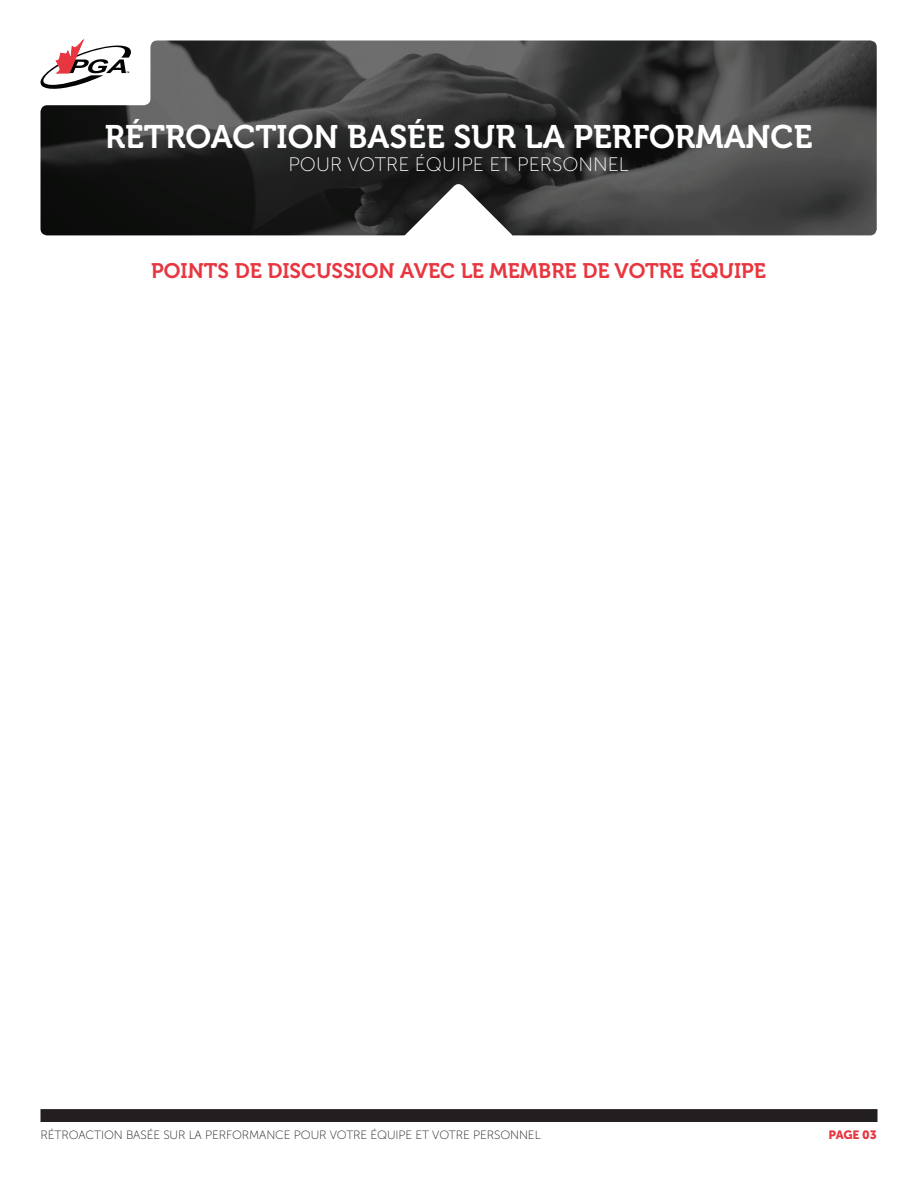
<style>
.page{position:relative;width:918px;height:1188px;background:#fff}
.page>*{position:absolute;margin:0;border:0;box-sizing:border-box;transform-origin:0 0}
.t1{font:32.55px "Museo 700";color:#fff}
.t2{font:21px "Museo 700";color:#e83640}
.t3{font:19.5px "Museo Sans 100";color:#fff}
.t4{font:12px "Museo Sans 100";letter-spacing:-.01em;color:#231f20}
.t5{font:12px "Museo Sans 900";letter-spacing:-.01em;color:#e83640}
</style>
<div class="page">
<img style="left:40px;top:40px;width:837px;height:195px">
<svg style="left:402px;top:181px;width:114px;height:55px"></svg>
<div style="left:40px;top:1109px;width:838px;height:13px;background:#231f20"></div>
<h1 class="t1" style="left:105px;top:119px;width:709px">RÉTROACTION BASÉE SUR LA PERFORMANCE</h1>
<h3 class="t3" style="left:288px;top:154px;width:342px">POUR VOTRE ÉQUIPE ET PERSONNEL</h3>
<h2 class="t2" style="left:151px;top:259px;width:616px">POINTS DE DISCUSSION AVEC LE MEMBRE DE VOTRE ÉQUIPE</h2>
<p class="t4" style="left:40px;top:1129px;width:502px">RÉTROACTION BASÉE SUR LA PERFORMANCE POUR VOTRE ÉQUIPE ET VOTRE PERSONNEL</p>
<p class="t5" style="left:828px;top:1128px;width:50px">PAGE 03</p>
</div>
